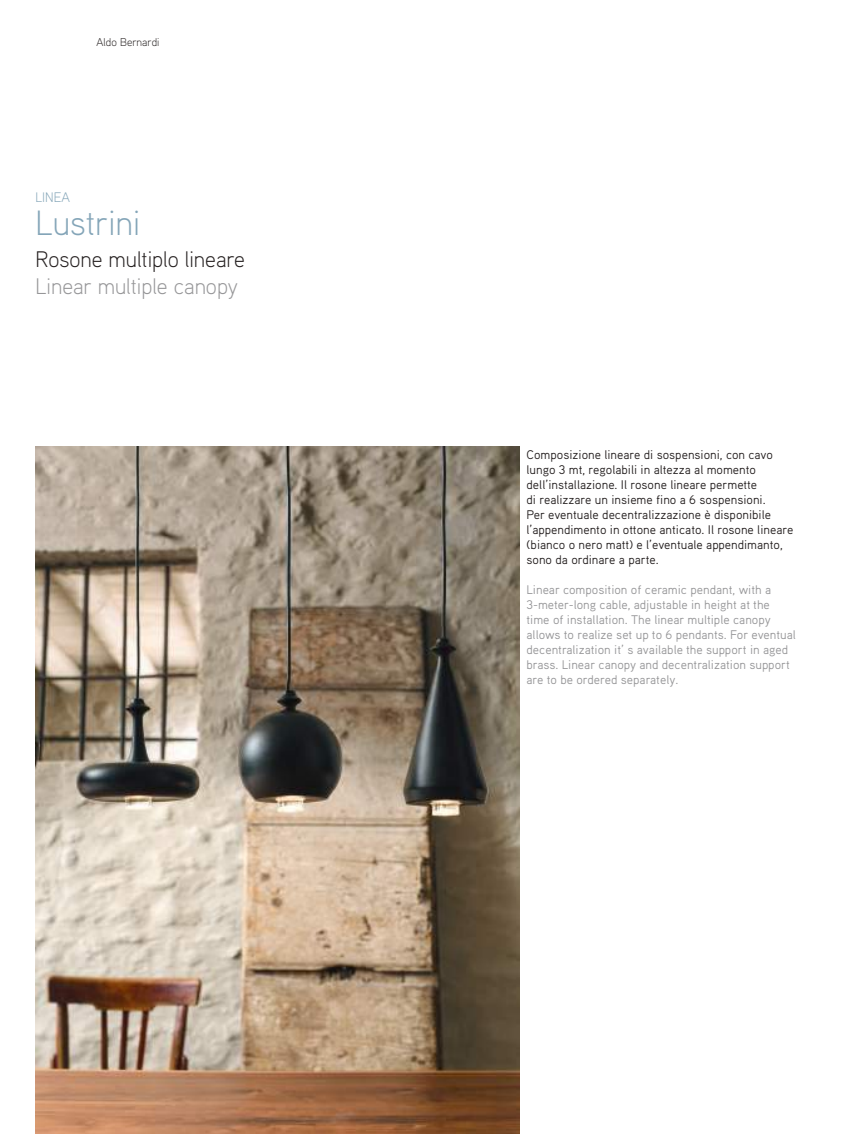
<style>
.page{position:relative;width:851px;height:1134px;background:#fff}
.page>*{position:absolute;margin:0;border:0;box-sizing:border-box;transform-origin:0 0}
.t1{font:300 35px "Aaux Pro";color:#84a5b8}
.t2{font:300 22.5px "Aaux Pro";color:#241f1f}
.t3{font:300 22.5px "Aaux Pro";color:#969698}
.t4{font:300 13.75px "Aaux Pro";color:#84a5b8}
.t5{font:12.5px/15px "Aaux Pro";color:#241f1f}
.t6{font:12.5px/15px "Aaux Pro";color:#969698}
.t7{font:300 11.25px "Aaux Pro";color:#241f1f}
</style>
<div class="page">
<img style="left:35px;top:446px;width:485px;height:688px">
<p class="t7" style="left:97px;top:35px;width:64px">Aldo Bernardi</p>
<p class="t4" style="left:35px;top:189px;width:36px">LINEA</p>
<h1 class="t1" style="left:35px;top:201px;width:106px">Lustrini</h1>
<h2 class="t2" style="left:35px;top:245px;width:211px">Rosone multiplo lineare</h2>
<h2 class="t3" style="left:35px;top:272px;width:204px">Linear multiple canopy</h2>
<p class="t5" style="left:526px;top:446px;width:268px">Composizione lineare di sospensioni, con cavo lungo 3 mt, regolabili in altezza al momento dell’installazione. Il rosone lineare permette<br>di realizzare un insieme fino a 6 sospensioni.<br>Per eventuale decentralizzazione è disponibile l’appendimento in ottone anticato. Il rosone lineare (bianco o nero matt) e l’eventuale appendimanto, sono da ordinare a parte.</p>
<p class="t6" style="left:526px;top:581px;width:271px">Linear composition of ceramic pendant, with a 3-meter-long cable, adjustable in height at the time of installation. The linear multiple canopy allows to realize set up to 6 pendants. For eventual decentralization it’ s available the support in aged brass. Linear canopy and decentralization support are to be ordered separately.</p>
</div>
